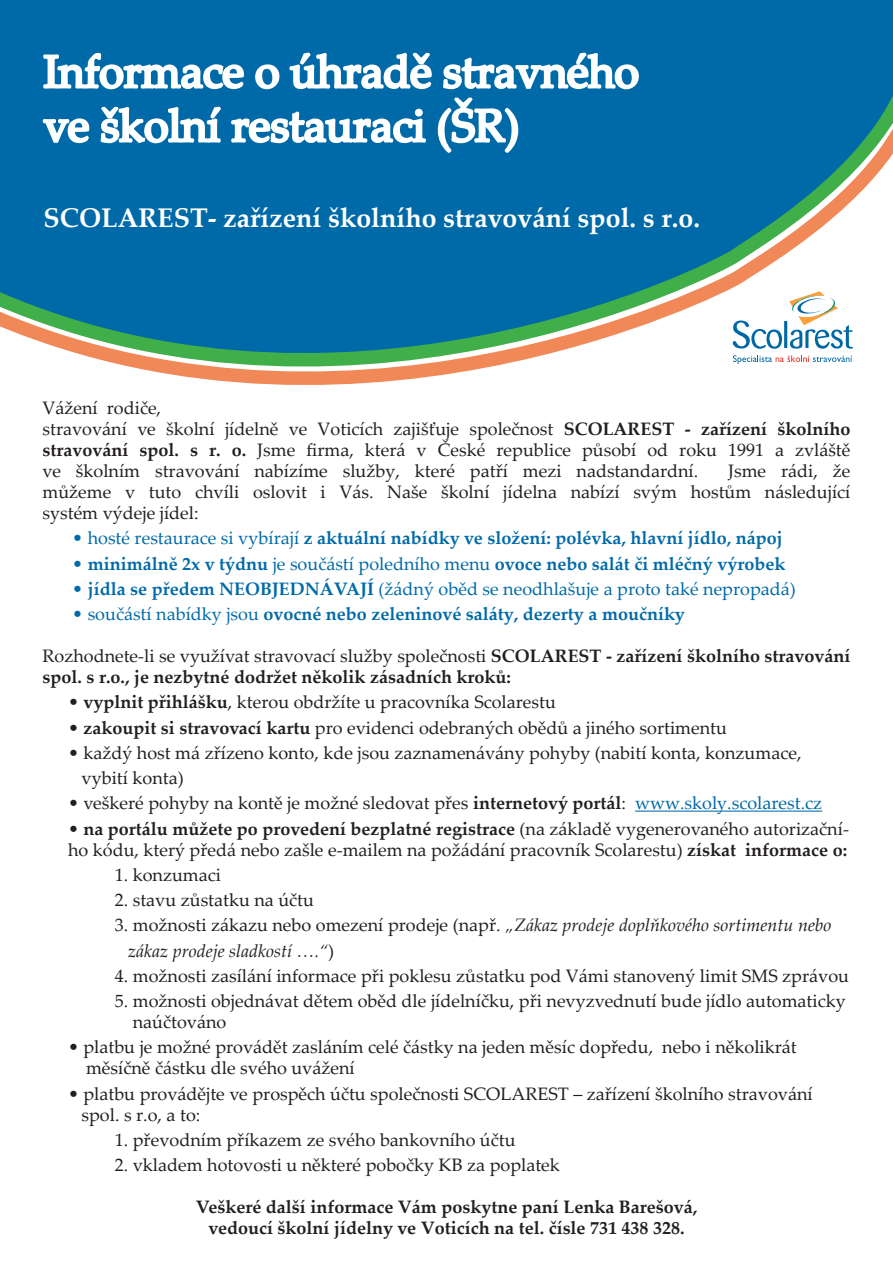
<style>
.page{position:relative;width:893px;height:1263px;background:#fff}
.page>*{position:absolute;margin:0;border:0;box-sizing:border-box;transform-origin:0 0}
.t1{font:45px "Palatino Linotype";color:#fff}
.t2{font:700 27px "Palatino Linotype";color:#fff}
.t3{font:18px/21px "Palatino Linotype";color:#231f20}
.t4{font:700 18px/21px "Palatino Linotype";color:#231f20}
.t5{font:700 18px "Palatino Linotype";color:#006aa8}
.t6{font:18px "Palatino Linotype";color:#006aa8}
.t7{font:italic 18px "Palatino Linotype";color:#231f20}
.s1{font-weight:700}
.s2{font-weight:400}
.s3{color:#006aa8}
.s4{font-style:italic}
.s5{font-style:normal}
</style>
<div class="page">
<svg style="left:0;top:0;width:893px;height:385px;fill:#006aa8"></svg>
<svg style="left:41px;top:0;width:599px;height:155px"></svg>
<hr style="left:635px;top:810px;width:187px;height:2px;background:#006aa8">
<svg style="left:732px;top:291px;width:121px;height:58px"></svg>
<svg style="left:733px;top:355px;width:119px;height:9px"></svg>
<p class="t1" style="left:44px;top:40px;width:597px">Informace o úhradě stravného</p>
<p class="t1" style="left:44px;top:94px;width:477px">ve školní restauraci (ŠR)</p>
<p class="t2" style="left:44px;top:199px;width:658px">SCOLAREST- zařízení školního stravování spol. s r.o.</p>
<p class="t3" style="left:43px;top:397px;width:120px">Vážení rodiče,</p>
<p class="t3" style="left:43px;top:418px;width:809px">stravování ve školní jídelně ve Voticích zajišťuje společnost <span class="s1">SCOLAREST - zařízení školního</span></p>
<p class="t3" style="left:43px;top:439px;width:809px"><span class="s1">stravování spol. s r. o.</span> Jsme firma, která v České republice působí od roku 1991 a zvláště</p>
<p class="t3" style="left:43px;top:460px;width:657px">ve školním stravování nabízíme služby, které patří mezi nadstandardní.</p>
<p class="t3" style="left:728px;top:460px;width:124px">Jsme rádi, že</p>
<p class="t3" style="left:43px;top:481px;width:809px">můžeme v tuto chvíli oslovit i Vás. Naše školní jídelna nabízí svým hostům následující</p>
<p class="t3" style="left:43px;top:502px;width:158px">systém výdeje jídel:</p>
<p class="t5" style="left:72px;top:525px;width:712px"><span class="s2">• hosté restaurace si vybírají</span> z aktuální nabídky ve složení: polévka, hlavní jídlo, nápoj</p>
<p class="t5" style="left:72px;top:551px;width:715px"><span class="s2">•</span> minimálně 2x v týdnu <span class="s2">je součástí poledního menu</span> ovoce nebo salát či mléčný výrobek</p>
<p class="t6" style="left:72px;top:576px;width:725px">• <span class="s1">jídla se předem NEOBJEDNÁVAJÍ</span> (žádný oběd se neodhlašuje a proto také nepropadá)</p>
<p class="t5" style="left:72px;top:601px;width:614px"><span class="s2">• součástí nabídky jsou</span> ovocné nebo zeleninové saláty, dezerty a moučníky</p>
<p class="t4" style="left:43px;top:645px;width:809px"><span class="s2">Rozhodnete-li se využívat stravovací služby společnosti</span> SCOLAREST - zařízení školního stravování spol. s r.o., je nezbytné dodržet několik zásadních kroků:</p>
<p class="t3" style="left:68px;top:691px;width:489px">• <span class="s1">vyplnit přihlášku</span>, kterou obdržíte u pracovníka Scolarestu</p>
<p class="t3" style="left:68px;top:716px;width:660px">• <span class="s1">zakoupit si stravovací kartu</span> pro evidenci odebraných obědů a jiného sortimentu</p>
<p class="t3" style="left:68px;top:741px;width:735px">• každý host má zřízeno konto, kde jsou zaznamenávány pohyby (nabití konta, konzumace,</p>
<p class="t3" style="left:82px;top:767px;width:104px">vybití konta)</p>
<p class="t3" style="left:68px;top:792px;width:756px">• veškeré pohyby na kontě je možné sledovat přes <span class="s1">internetový portál</span>: <span class="s3">www.skoly.scolarest.cz</span></p>
<p class="t3" style="left:68px;top:817px;width:782px">• <span class="s1">na portálu můžete po provedení bezplatné registrace</span> (na základě vygenerovaného autorizační&shy;ho kódu, který předá nebo zašle e-mailem na požádání pracovník Scolarestu) <span class="s1">získat informace o:</span></p>
<p class="t3" style="left:115px;top:863px;width:108px">1. konzumaci</p>
<p class="t3" style="left:115px;top:889px;width:201px">2. stavu zůstatku na účtu</p>
<p class="t3" style="left:115px;top:914px;width:718px">3. možnosti zákazu nebo omezení prodeje (např. <span class="s4">„Zákaz prodeje doplňkového sortimentu nebo</span></p>
<p class="t7" style="left:128px;top:938px;width:207px">zákaz prodeje sladkostí ….“<span class="s5">)</span></p>
<p class="t3" style="left:115px;top:964px;width:736px">4. možnosti zasílání informace při poklesu zůstatku pod Vámi stanovený limit SMS zprávou</p>
<p class="t3" style="left:115px;top:990px;width:732px">5. možnosti objednávat dětem oběd dle jídelníčku, při nevyzvednutí bude jídlo automaticky</p>
<p class="t3" style="left:133px;top:1011px;width:95px">naúčtováno</p>
<p class="t3" style="left:68px;top:1036px;width:730px">• platbu je možné provádět zasláním celé částky na jeden měsíc dopředu, nebo i několikrát</p>
<p class="t3" style="left:86px;top:1057px;width:270px">měsíčně částku dle svého uvážení</p>
<p class="t3" style="left:68px;top:1082px;width:746px">• platbu provádějte ve prospěch účtu společnosti SCOLAREST – zařízení školního stravování</p>
<p class="t3" style="left:82px;top:1103px;width:120px">spol. s r.o, a to:</p>
<p class="t3" style="left:115px;top:1128px;width:402px">1. převodním příkazem ze svého bankovního účtu</p>
<p class="t3" style="left:115px;top:1154px;width:447px">2. vkladem hotovosti u některé pobočky KB za poplatek</p>
<p class="t4" style="left:196px;top:1196px;width:503px">Veškeré další informace Vám poskytne paní Lenka Barešová,</p>
<p class="t4" style="left:208px;top:1217px;width:478px">vedoucí školní jídelny ve Voticích na tel. čísle 731 438 328.</p>
</div>
